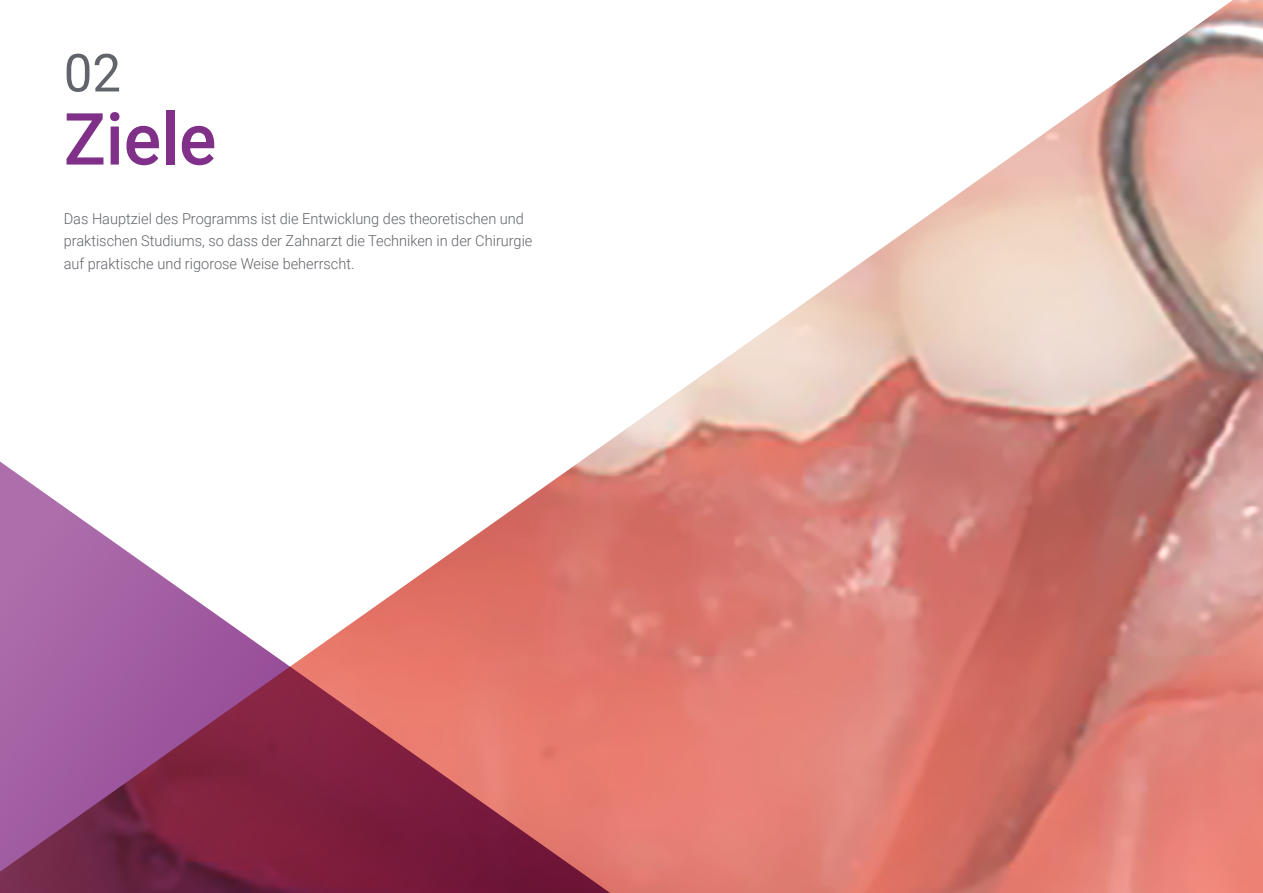
<style>
.page{position:relative;width:1263px;height:893px;background:#fff}
.page>*{position:absolute;margin:0;border:0;box-sizing:border-box;transform-origin:0 0}
.t1{font:500 72px "Roboto";color:#813089}
.t2{font:52.5px "Roboto";color:#61646a}
.t3{font:300 15px/22.5px "Roboto";color:#61646a}
</style>
<div class="page">
<img style="left:602px;top:0;width:661px;height:893px">
<svg style="left:0;top:446px;width:640px;height:447px"></svg>
<h2 class="t2" style="left:64px;top:36px;width:59px">02</h2>
<h1 class="t1" style="left:64px;top:89px;width:154px">Ziele</h1>
<p class="t3" style="left:64px;top:207px;width:470px">Das Hauptziel des Programms ist die Entwicklung des theoretischen und praktischen Studiums, so dass der Zahnarzt die Techniken in der Chirurgie auf praktische und rigorose Weise beherrscht.</p>
</div>
